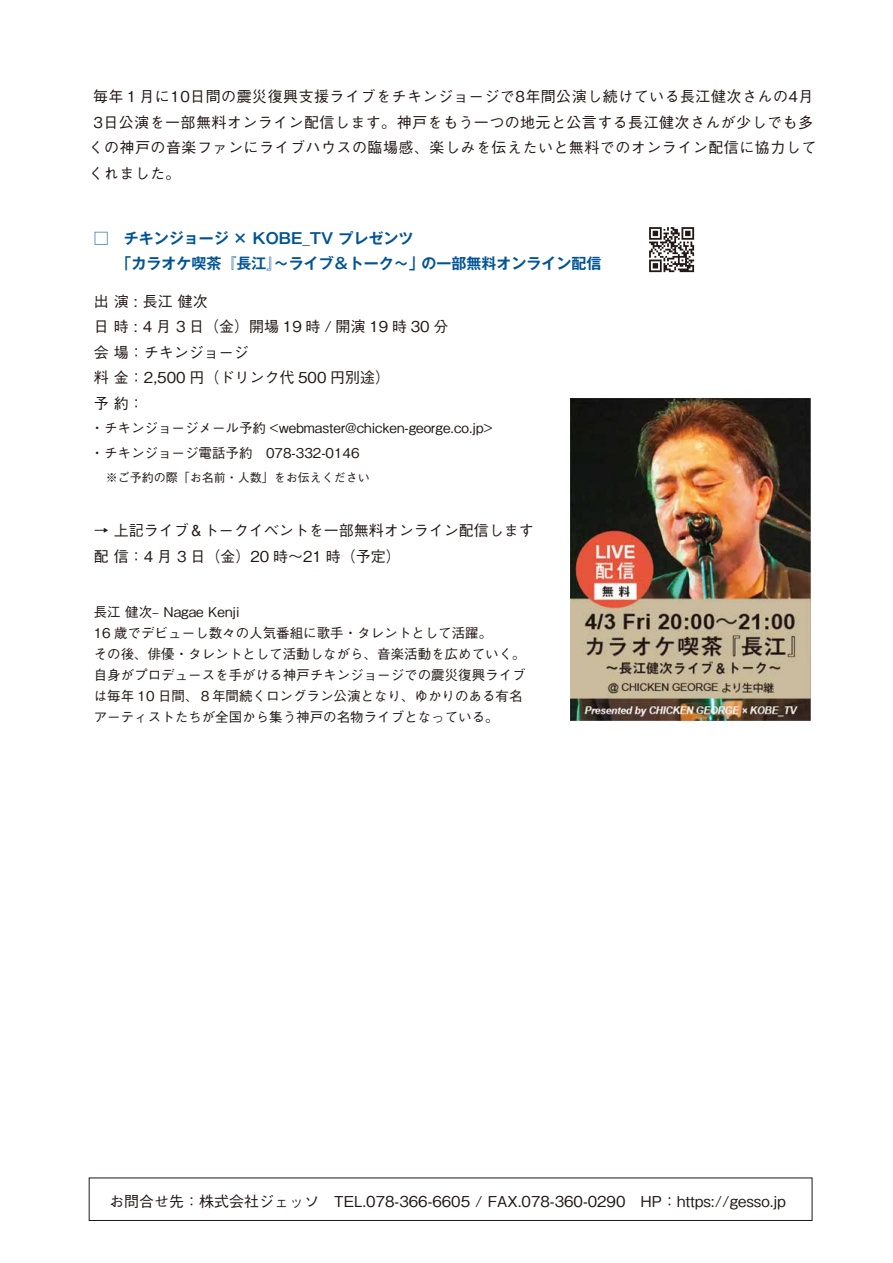
<style>
.page{position:relative;width:893px;height:1263px;background:#fff}
.page>*{position:absolute;margin:0;border:0;box-sizing:border-box;transform-origin:0 0}
.t1{font:500 15px/25.5px "Gothic BBB Pr 5";color:#221815}
.t2{font:500 15px "Gothic BBB Pr 5";letter-spacing:.03em;color:#221714}
.t3{font:700 15px/25.5px "Gothic MB101 Pr 5 De";color:#005495}
.t4{font:500 13.5px/21px "Gothic BBB Pr 5";color:#221815}
.t5{font:500 12px "Gothic BBB Pr 5";color:#221815}
</style>
<div class="page">
<div style="left:89px;top:1178px;width:723px;height:43px;border:1px solid #221815"></div>
<svg style="left:649px;top:227px;width:45px;height:45px"></svg>
<img style="left:571px;top:398px;width:240px;height:323px">
<p class="t2" style="left:93px;top:85px;width:722px">毎年１月に10日間の震災復興支援ライブをチキンジョージで8年間公演し続けている長江健次さんの4月</p>
<p class="t2" style="left:94px;top:110px;width:721px">3日公演を一部無料オンライン配信します。神戸をもう一つの地元と公言する長江健次さんが少しでも多</p>
<p class="t2" style="left:89px;top:136px;width:729px">くの神戸の音楽ファンにライブハウスの臨場感、楽しみを伝えたいと無料でのオンライン配信に協力して</p>
<p class="t2" style="left:89px;top:161px;width:93px">くれました。</p>
<p class="t3" style="left:94px;top:224px;width:509px">□　チキンジョージ × KOBE_TV プレゼンツ<br>　　「カラオケ喫茶『長江』～ライブ＆トーク～」の一部無料オンライン配信</p>
<p class="t1" style="left:94px;top:287px;width:356px">出 演 : 長江 健次<br>日 時 : 4月 3日（金）開場19時/開演19時30分会 場：チキンジョージ<br>料 金：2,500 円（ドリンク代 500 円別途）<br>予 約：</p>
<p class="t4" style="left:91px;top:414px;width:404px;line-height:25.5px">・チキンジョージメール予約 &lt;webmaster@chicken-george.co.jp&gt;・チキンジョージ電話予約　078-332-0146</p>
<p class="t5" style="left:106px;top:468px;width:265px">※ご予約の際「お名前・人数」をお伝えください</p>
<p class="t1" style="left:94px;top:516px;width:441px">→ 上記ライブ＆トークイベントを一部無料オンライン配信します配 信：4 月 3 日（金）20 時～21 時（予定）</p>
<p class="t4" style="left:94px;top:600px;width:433px">長江 健次‒ Nagae Kenji<br>16 歳でデビューし数々の人気番組に歌手・タレントとして活躍。<br>その後、俳優・タレントとして活動しながら、音楽活動を広めていく。自身がプロデュースを手がける神戸チキンジョージでの震災復興ライブは毎年 10 日間、８年間続くロングラン公演となり、ゆかりのある有名アーティストたちが全国から集う神戸の名物ライブとなっている。</p>
<p class="t1" style="left:109px;top:1187px;width:678px">お問合せ先：株式会社ジェッソ　TEL.078-366-6605 / FAX.078-360-0290　HP：https://gesso.jp</p>
</div>
